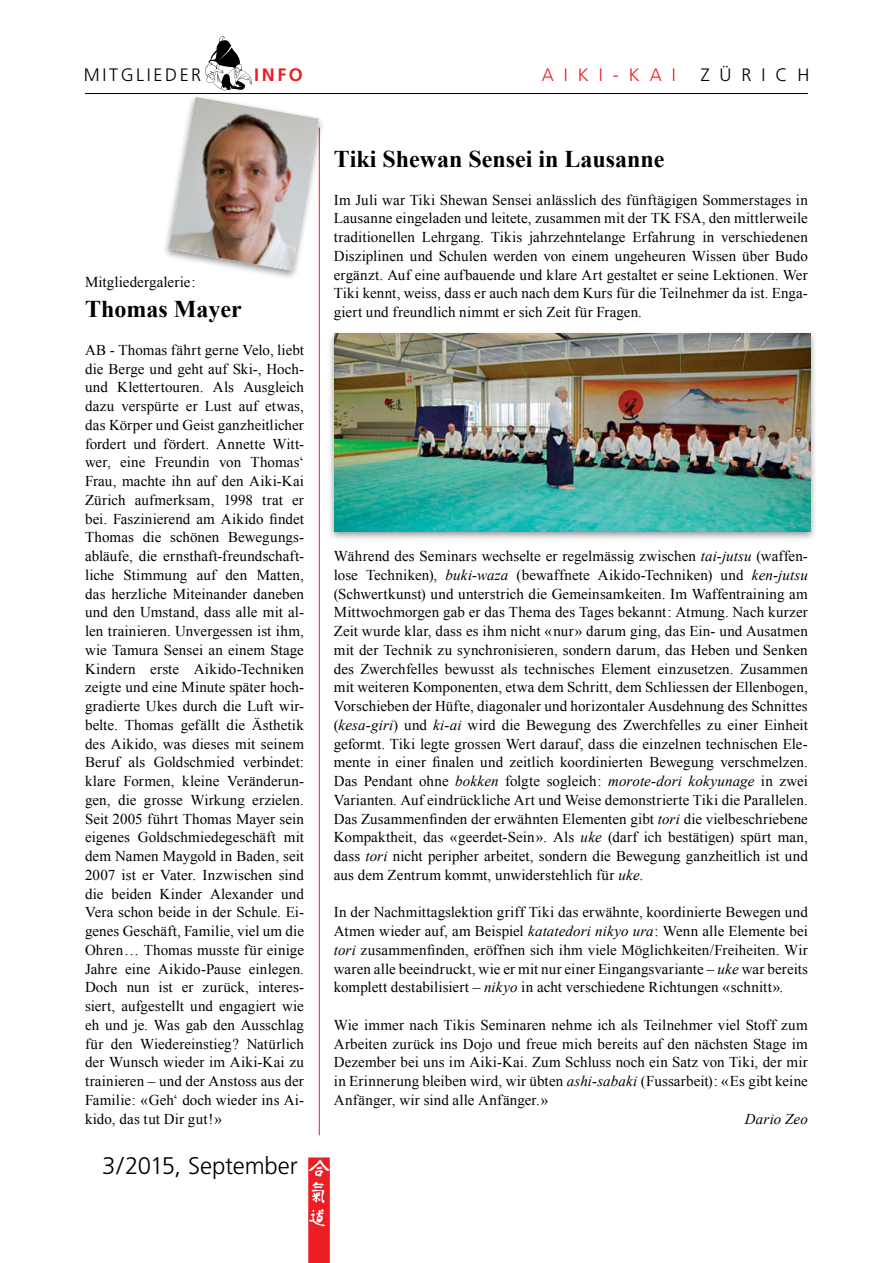
<style>
.page{position:relative;width:893px;height:1263px;background:#fff}
.page>*{position:absolute;margin:0;border:0;box-sizing:border-box;transform-origin:0 0}
.Titel_mittelgross{font:700 24px "Times New Roman";color:#000}
.Grundtext_breite_Spa{font:300 24px "Frutiger";letter-spacing:-.005em;color:#000}
.t1{font:300 18px "Frutiger";letter-spacing:.145em;color:#000}
.t2{font:300 18px "Frutiger";letter-spacing:.555em;color:#ed1d24}
.t3{font:700 18px "Frutiger";color:#ed1d24}
.Grundtext_breite_Spa-2{font:15px/18.8px "Times New Roman";letter-spacing:.005em;color:#000;text-align:justify}
.Grundtext_schmale_Sp{font:15px/18.8px "Times New Roman";letter-spacing:.01em;color:#000;text-align:justify}
.Autor{font:italic 15px "Times New Roman";letter-spacing:.01em;color:#000}
.s1{font-style:italic}
</style>
<div class="page">
<hr style="left:319px;top:128px;width:1px;height:1007px;background:#ed1d24">
<hr style="left:85px;top:93px;width:723px;height:1px;background:#000">
<svg style="left:205px;top:36px;width:47px;height:55px"></svg>
<svg style="left:308px;top:1157px;width:22px;height:106px;background:#ef4046"></svg>
<div style="left:161px;top:93px;width:164px;height:187px;background:#22242b;opacity:.5"></div>
<img style="left:169px;top:97px;width:150px;height:174px">
<div style="left:327px;top:330px;width:490px;height:211px;background:#22242b;opacity:.5"></div>
<img style="left:335px;top:334px;width:475px;height:197px">
<p class="t1" style="left:84px;top:64px;width:119px">MITGLIEDER</p>
<p class="t3" style="left:254px;top:64px;width:50px">INFO</p>
<p class="t2" style="left:542px;top:64px;width:135px">AIKI-KAI</p>
<p class="t1" style="left:701px;top:64px;width:110px">ZÜRICH</p>
<p class="Grundtext_schmale_Sp" style="left:85px;top:273px;width:112px">Mitgliedergalerie:</p>
<p class="Titel_mittelgross" style="left:85px;top:293px;width:158px">Thomas Mayer</p>
<p class="Grundtext_schmale_Sp" style="left:85px;top:340px;width:221px">AB - Thomas fährt gerne Velo, liebt die Berge und geht auf Ski-, Hoch&shy;und Klettertouren. Als Ausgleich dazu verspürte er Lust auf etwas, das Körper und Geist ganzheitlicher fordert und fördert. Annette Witt&shy;wer, eine Freundin von Thomas‘ Frau, machte ihn auf den Aiki-Kai Zürich aufmerksam, 1998 trat er bei. Faszinierend am Aikido findet Thomas die schönen Bewegungs&shy;abläufe, die ernsthaft-freundschaft&shy;liche Stimmung auf den Matten, das herzliche Miteinander daneben und den Umstand, dass alle mit al&shy;len trainieren. Unvergessen ist ihm, wie Tamura Sensei an einem Stage Kindern erste Aikido-Techniken zeigte und eine Minute später hoch&shy;gradierte Ukes durch die Luft wir&shy;belte. Thomas gefällt die Ästhetik des Aikido, was dieses mit seinem Beruf als Goldschmied verbindet: klare Formen, kleine Veränderun&shy;gen, die grosse Wirkung erzielen.<br>Seit 2005 führt Thomas Mayer sein eigenes Goldschmiedegeschäft mit dem Namen Maygold in Baden, seit 2007 ist er Vater. Inzwischen sind die beiden Kinder Alexander und Vera schon beide in der Schule. Ei&shy;genes Geschäft, Familie, viel um die Ohren… Thomas musste für einige Jahre eine Aikido-Pause einlegen.<br>Doch nun ist er zurück, interes&shy;siert, aufgestellt und engagiert wie eh und je. Was gab den Ausschlag für den Wiedereinstieg? Natürlich der Wunsch wieder im Aiki-Kai zu trainieren – und der Anstoss aus der Familie: «Geh‘ doch wieder ins Ai&shy;kido, das tut Dir gut!»</p>
<p class="Grundtext_breite_Spa" style="left:102px;top:1152px;width:197px">3/2015, September</p>
<p class="Titel_mittelgross" style="left:334px;top:143px;width:332px">Tiki Shewan Sensei in Lausanne</p>
<p class="Grundtext_breite_Spa-2" style="left:334px;top:190px;width:476px">Im Juli war Tiki Shewan Sensei anlässlich des fünftägigen Sommerstages in Lausanne eingeladen und leitete, zusammen mit der TK FSA, den mittlerweile traditionellen Lehrgang. Tikis jahrzehntelange Erfahrung in verschiedenen Disziplinen und Schulen werden von einem ungeheuren Wissen über Budo ergänzt. Auf eine aufbauende und klare Art gestaltet er seine Lektionen. Wer Tiki kennt, weiss, dass er auch nach dem Kurs für die Teilnehmer da ist. Enga&shy;giert und freundlich nimmt er sich Zeit für Fragen.</p>
<p class="Grundtext_breite_Spa-2" style="left:334px;top:546px;width:476px">Während des Seminars wechselte er regelmässig zwischen <span class="s1">tai-jutsu</span> (waffen&shy;lose Techniken), <span class="s1">buki-waza</span> (bewaffnete Aikido-Techniken) und <span class="s1">ken-jutsu </span>(Schwertkunst) und unterstrich die Gemeinsamkeiten. Im Waffentraining am Mittwochmorgen gab er das Thema des Tages bekannt: Atmung. Nach kurzer Zeit wurde klar, dass es ihm nicht «nur» darum ging, das Ein- und Ausatmen mit der Technik zu synchronisieren, sondern darum, das Heben und Senken des Zwerchfelles bewusst als technisches Element einzusetzen. Zusammen mit weiteren Komponenten, etwa dem Schritt, dem Schliessen der Ellenbogen, Vorschieben der Hüfte, diagonaler und horizontaler Ausdehnung des Schnittes (<span class="s1">kesa-giri</span>) und <span class="s1">ki-ai</span> wird die Bewegung des Zwerchfelles zu einer Einheit geformt. Tiki legte grossen Wert darauf, dass die einzelnen technischen Ele&shy;mente in einer finalen und zeitlich koordinierten Bewegung verschmelzen.<br>Das Pendant ohne <span class="s1">bokken</span> folgte sogleich: <span class="s1">morote-dori kokyunage</span> in zwei Varianten. Auf eindrückliche Art und Weise demonstrierte Tiki die Parallelen.<br>Das Zusammenfinden der erwähnten Elementen gibt <span class="s1">tori</span> die vielbeschriebene Kompaktheit, das «geerdet-Sein». Als <span class="s1">uke</span> (darf ich bestätigen) spürt man, dass <span class="s1">tori</span> nicht peripher arbeitet, sondern die Bewegung ganzheitlich ist und aus dem Zentrum kommt, unwiderstehlich für <span class="s1">uke</span>.</p>
<p class="Grundtext_breite_Spa-2" style="left:334px;top:903px;width:476px">In der Nachmittagslektion griff Tiki das erwähnte, koordinierte Bewegen und Atmen wieder auf, am Beispiel <span class="s1">katatedori nikyo ura</span>: Wenn alle Elemente bei <span class="s1">tori</span> zusammenfinden, eröffnen sich ihm viele Möglichkeiten/Freiheiten. Wir waren alle beeindruckt, wie er mit nur einer Eingangsvariante – <span class="s1">uke</span> war bereits komplett destabilisiert – <span class="s1">nikyo</span> in acht verschiedene Richtungen «schnitt».</p>
<p class="Grundtext_breite_Spa-2" style="left:334px;top:1015px;width:476px">Wie immer nach Tikis Seminaren nehme ich als Teilnehmer viel Stoff zum Arbeiten zurück ins Dojo und freue mich bereits auf den nächsten Stage im Dezember bei uns im Aiki-Kai. Zum Schluss noch ein Satz von Tiki, der mir in Erinnerung bleiben wird, wir übten <span class="s1">ashi-sabaki</span> (Fussarbeit): «Es gibt keine Anfänger, wir sind alle Anfänger.»</p>
<p class="Autor" style="left:745px;top:1108px;width:65px">Dario Zeo</p>
</div>
